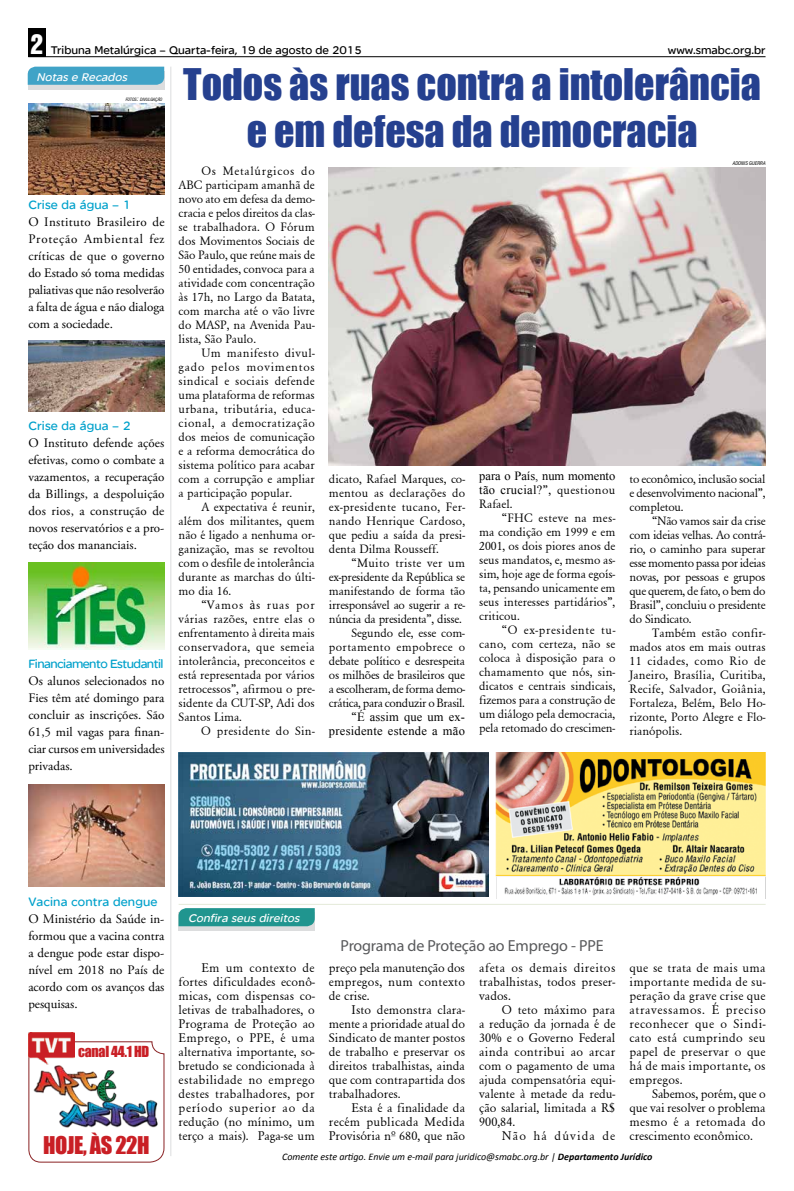
<style>
.page{position:relative;width:794px;height:1191px;background:#fff}
.page>*{position:absolute;margin:0;border:0;box-sizing:border-box;transform-origin:0 0}
.t1{font:40px/47px "Impact";color:#25408f;text-align:center}
.t2{font:22.4px "Impact";letter-spacing:-.02em;color:#c91f25}
.t3{font:16px "Myriad Pro";letter-spacing:-.01em;color:#58595b}
.t4{font:14px "Impact";color:#c91f25}
.t5{font:13px/14px "Garamond";color:#000;text-align:justify}
.t6{font:13px/17px "Adobe Garamond Pro";color:#000;text-align:justify}
.t7{font:13px "SE Optimist Semi";letter-spacing:.01em;color:#00a1cb}
.t8{font:13px "SE Optimist Semi";letter-spacing:-.04em;color:#00a1cb}
.t9{font:13px "Garamond";letter-spacing:.085em;color:#000}
.t10{font:12.5px/14px "Garamond";letter-spacing:-.01em;color:#000;text-align:justify}
.t11{font:12.5px/14px "Times New Roman";letter-spacing:.015em;color:#000;text-align:right}
.t12{font:12.5px/14px "Garamond";letter-spacing:.03em;color:#000}
.t13{font:12px "SE Optimist Semi";color:#000}
.t14{font:italic 12px "SE Optimist Semi";color:#fff}
.t15{font:italic 10px "Calibri";color:#000}
.t16{font:italic condensed 5px "Swiss 721 BT";color:#000}
.t17{font:italic condensed 4.4px "Swiss 721 BT";color:#000}
.s1{font-family:"Helvetica Inserat";font-size:25px;color:#fff}
.s2{font-size:6.2px}
.s3{font-family:"Times New Roman"}
.s4{font-family:"Garamond"}
.s5{font-weight:700}
</style>
<div class="page">
<div style="left:28px;top:28px;width:17px;height:29px;background:#000"></div>
<hr style="left:28px;top:56px;width:737px;height:1px;background:#000">
<hr style="left:179px;top:904px;width:586px;height:1px;background:#e4ead9">
<hr style="left:170px;top:67px;width:1px;height:1089px;background:#dcddde">
<div style="left:28px;top:71px;width:136px;height:18px;background:#dcddde"></div>
<div style="left:28px;top:67px;width:136px;height:18px;background:#40a3c7"></div>
<img style="left:28px;top:103px;width:136px;height:91px">
<img style="left:28px;top:340px;width:136px;height:71px">
<img style="left:28px;top:784px;width:136px;height:102px">
<img style="left:28px;top:563px;width:136px;height:86px">
<img style="left:495px;top:753px;width:270px;height:145px">
<img style="left:179px;top:753px;width:310px;height:143px">
<svg style="left:178px;top:926px;width:137px;height:4px"></svg>
<svg style="left:178px;top:908px;width:137px;height:18px;background:#249791"></svg>
<img style="left:329px;top:168px;width:436px;height:298px">
<svg style="left:28px;top:1041px;width:137px;height:122px"></svg>
<img style="left:28px;top:1032px;width:47px;height:28px">
<img style="left:28px;top:1060px;width:136px;height:72px">
<p class="t13" style="left:31px;top:43px;width:333px"><span class="s1">2</span> Tribuna Metalúrgica – Quarta-feira, 19 de agosto de 2015</p>
<p class="t13" style="left:668px;top:43px;width:99px">www.smabc.org.br</p>
<p class="t14" style="left:36px;top:70px;width:95px">Notas e Recados</p>
<h1 class="t1" style="left:183px;top:60px;width:579px">Todos às ruas contra a intolerância e em defesa da democracia</h1>
<p class="t16" style="left:733px;top:161px;width:4px">ADONIS</p>
<p class="t16" style="left:749px;top:161px;width:4px">GUERRA</p>
<p class="t7" style="left:28px;top:197px;width:104px">Crise da água – 1</p>
<p class="t6" style="left:28px;top:214px;width:138px">O Instituto Brasileiro de Proteção Ambiental fez críticas de que o governo do Estado só toma medidas paliativas que não resolverão a falta de água e não dialoga com a sociedade.</p>
<p class="t17" style="left:126px;top:97px;width:38px">FOTOS<span class="s2">:</span> DIVULGAÇÃO</p>
<p class="t10" style="left:179px;top:163px;width:138px;text-indent:23px">Os Metalúrgicos do ABC participam amanhã de novo ato em defesa da demo&shy;cracia e pelos direitos da clas&shy;se trabalhadora. O Fórum dos Movimentos Sociais de São Paulo, que reúne mais de 50 entidades, convoca para a atividade com concentração às 17h, no Largo da Batata, com marcha até o vão livre do MASP, na Avenida Pau&shy;lista, São Paulo.</p>
<p class="t10" style="left:179px;top:345px;width:138px;text-indent:23px">Um manifesto divul&shy;gado pelos movimentos sindical e sociais defende uma plataforma de reformas urbana, tributária, educa&shy;cional, a democratização dos meios de comunicação e a reforma democrática do sistema político para acabar com a corrupção e ampliar a participação popular.</p>
<p class="t10" style="left:179px;top:499px;width:138px;text-indent:23px">A expectativa é reunir, além dos militantes, quem não é ligado a nenhuma or&shy;ganização, mas se revoltou com o desfile de intolerância durante as marchas do últi&shy;mo dia 16.</p>
<p class="t10" style="left:179px;top:597px;width:138px;text-indent:23px">“Vamos <span class="s3">à</span>s ruas por várias razões, entre elas o enfrentamento à direita mais conservadora, que semeia intolerância, preconceitos e está representada por vários retrocessos”, afirmou o pre&shy;sidente da CUT-SP, Adi dos Santos Lima.</p>
<p class="t12" style="left:201px;top:723px;width:115px">O presidente do Sin-</p>
<p class="t7" style="left:28px;top:418px;width:104px">Crise da água – 2</p>
<p class="t6" style="left:28px;top:435px;width:138px">O Instituto defende ações efetivas, como o combate a vazamentos, a recuperação da Billings, a despoluição dos rios, a construção de novos reservatórios e a pro&shy;teção dos mananciais.</p>
<p class="t11" style="left:479px;top:468px;width:138px">para o País, num momento</p>
<p class="t12" style="left:479px;top:482px;width:138px"><span class="s3">tão crucial?</span>”, questionou<br>Rafael.</p>
<p class="t10" style="left:479px;top:510px;width:138px;text-indent:23px">“FHC esteve na mes&shy;ma condição em 1999 e em 2001, os dois piores anos de seus mandatos, e, mesmo as&shy;sim, hoje age de forma egoís&shy;ta, pensando unicamente em seus interesses partidários”, criticou.</p>
<p class="t10" style="left:479px;top:622px;width:138px;text-indent:23px">“O ex-presidente tu&shy;cano, com certeza, não se coloca à disposição para o chamamento que nós, sin&shy;dicatos e centrais sindicais, fizemos para a construção de um diálogo pela democracia, pela retomado do crescimen-</p>
<p class="t10" style="left:329px;top:471px;width:138px">dicato, Rafael Marques, co&shy;mentou as declarações do ex-presidente tucano, Fer&shy;nando Henrique Cardoso, que pediu a saída da presi&shy;denta Dilma Rousseff.</p>
<p class="t10" style="left:329px;top:555px;width:138px;text-align:right">“Muito triste ver um ex-presidente da República se manifestando de forma tão irresponsável ao sugerir a re&shy;núncia da presidenta”, disse.<br>Segundo ele, esse com&shy;portamento empobrece o debate político e desrespeita os milhões de brasileiros que a escolheram, de forma demo&shy;crática, para conduzir o Brasil.</p>
<p class="t11" style="left:329px;top:709px;width:138px"><span class="s4">“</span>É assim que um ex&shy;presidente estende a mão</p>
<p class="t10" style="left:629px;top:471px;width:138px">to econômico, inclusão social e desenvolvimento nacional”, completou.</p>
<p class="t10" style="left:629px;top:513px;width:138px;text-indent:23px">“Não vamos sair da crise com ideias velhas. Ao contrá&shy;rio, o caminho para superar esse momento passa por ideias novas, por pessoas e grupos que querem, de fato, o bem do Brasil”, concluiu o presidente do Sindicato.</p>
<p class="t10" style="left:629px;top:625px;width:138px;text-indent:23px">Também estão confir&shy;mados atos em mais outras 11 cidades, como Rio de Janeiro, Brasília, Curitiba, Recife, Salvador, Goiânia, Fortaleza, Belém, Belo Ho&shy;rizonte, Porto Alegre e Flo&shy;rianópolis.</p>
<p class="t8" style="left:28px;top:656px;width:137px">Financiamento Estudantil</p>
<p class="t6" style="left:28px;top:673px;width:138px">Os alunos selecionados no Fies têm até domingo para concluir as inscrições. São 61,5 mil vagas para finan&shy;ciar cursos em universidades privadas.</p>
<p class="t7" style="left:28px;top:894px;width:131px">Vacina contra dengue</p>
<p class="t6" style="left:28px;top:911px;width:138px">O Ministério da Saúde in&shy;formou que a vacina contra a dengue pode estar dispo&shy;nível em 2018 no País de acordo com os avanços das pesquisas.</p>
<p class="t14" style="left:188px;top:911px;width:116px">Confira seus direitos</p>
<p class="t3" style="left:341px;top:936px;width:264px">Programa de Proteção ao Emprego - PPE</p>
<p class="t5" style="left:179px;top:960px;width:138px;text-indent:23px">Em um contexto de fortes dificuldades econô&shy;micas, com dispensas co&shy;letivas de trabalhadores, o Programa de Proteção ao Emprego, o PPE, é uma alternativa importante, so&shy;bretudo se condicionada à estabilidade no emprego destes trabalhadores, por período superior ao da redução (no mínimo, um terço a mais). Paga-se um</p>
<p class="t5" style="left:329px;top:960px;width:138px">preço pela manutenção dos empregos, num contexto de crise.</p>
<p class="t5" style="left:479px;top:960px;width:138px">afeta os demais direitos trabalhistas, todos preser&shy;vados.</p>
<p class="t5" style="left:479px;top:1002px;width:138px;text-indent:23px">O teto máximo para a redução da jornada é de 30% e o Governo Federal ainda contribui ao arcar com o pagamento de uma ajuda compensatória equi&shy;valente à metade da redu&shy;ção salarial, limitada a R$ 900,84.</p>
<p class="t9" style="left:502px;top:1128px;width:115px">Não há dúvida de</p>
<p class="t5" style="left:629px;top:960px;width:138px">que se trata de mais uma importante medida de su&shy;peração da grave crise que atravessamos. É preciso reconhecer que o Sindi&shy;cato está cumprindo seu papel de preservar o que há de mais importante, os empregos.</p>
<p class="t5" style="left:629px;top:1086px;width:138px;text-indent:23px">Sabemos, porém, que o que vai resolver o problema mesmo é a retomada do crescimento econômico.</p>
<p class="t5" style="left:329px;top:1002px;width:138px;text-indent:23px">Isto demonstra clara&shy;mente a prioridade atual do Sindicato de manter postos de trabalho e preservar os direitos trabalhistas, ainda que com contrapartida dos trabalhadores.</p>
<p class="t5" style="left:329px;top:1100px;width:138px;text-indent:23px">Esta é a finalidade da recém publicada Medida Provisória nº 680, que não</p>
<p class="t4" style="left:78px;top:1040px;width:65px">canal 44.1 hd</p>
<h2 class="t2" style="left:43px;top:1128px;width:108px">HOJE, ÀS 22H</h2>
<p class="t15" style="left:282px;top:1150px;width:372px">Comente este artigo. Envie um e-mail para juridico@smabc.org.br | <span class="s5">Departamento Jurídico</span></p>
</div>
